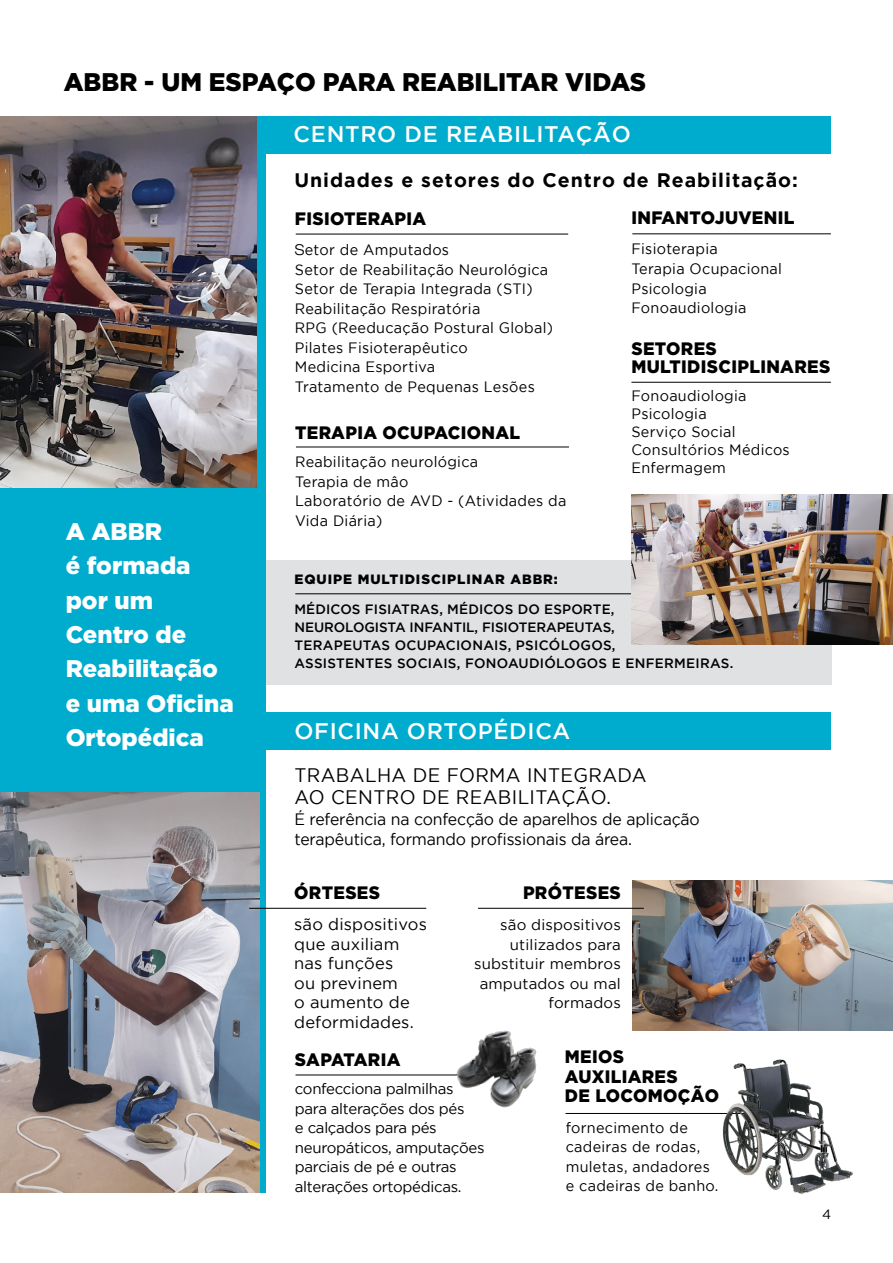
<style>
.page{position:relative;width:893px;height:1263px;background:#fff}
.page>*{position:absolute;margin:0;border:0;box-sizing:border-box;transform-origin:0 0}
.t1{font:900 25.5px "Gotham";color:#000}
.t2{font:900 24px/34.3px "Gotham";color:#fff}
.t3{font:500 22.5px "Gotham";letter-spacing:.03em;color:#fff}
.t4{font:19.5px/22.5px "Gotham";letter-spacing:.02em;color:#000;scale:.96 1}
.t5{font:700 19.5px "Gotham";letter-spacing:.05em;color:#000}
.t6{font:900 18px/19.5px "Gotham";letter-spacing:.02em;color:#000;scale:.96 1}
.t7{font:16.5px/19.5px "Gotham";letter-spacing:-.01em;color:#000;scale:.96 1}
.t8{font:16.5px/19.5px "Gotham";letter-spacing:.01em;color:#000}
.t9{font:15px/19.5px "Gotham";letter-spacing:.02em;color:#000;scale:.96 1}
.t10{font:15px/19.5px "Gotham";letter-spacing:-.02em;color:#000}
.t11{font:15px/19.5px "Gotham";letter-spacing:.02em;color:#000;text-align:right}
.t12{font:500 13.5px/18px "Gotham";letter-spacing:.01em;color:#000}
.t13{font:900 13.5px "Gotham";letter-spacing:.07em;color:#000}
.t14{font:13.5px "Gotham";color:#000}
.s1{font-family:"Helvetica Neue LT Pro";font-weight:300;font-stretch:expanded}
</style>
<div class="page">
<div style="left:255px;top:561px;width:577px;height:124px;background:#e0e1e2"></div>
<img style="left:0;top:116px;width:257px;height:372px">
<div style="left:0;top:488px;width:257px;height:305px;background:#00accd"></div>
<div style="left:257px;top:116px;width:9px;height:1077px;background:#00accd"></div>
<div style="left:257px;top:116px;width:573px;height:37px;background:#00accd"></div>
<div style="left:259px;top:712px;width:572px;height:37px;background:#00accd"></div>
<hr style="left:296px;top:234px;width:272px;height:1px;background:#000">
<hr style="left:296px;top:447px;width:273px;height:1px;background:#000">
<hr style="left:566px;top:1113px;width:203px;height:1px;background:#000">
<hr style="left:296px;top:1074px;width:228px;height:1px;background:#000">
<hr style="left:295px;top:593px;width:539px;height:1px;background:#000">
<hr style="left:632px;top:233px;width:199px;height:1px;background:#000">
<hr style="left:631px;top:382px;width:200px;height:1px;background:#000">
<img style="left:0;top:792px;width:260px;height:401px">
<img style="left:633px;top:881px;width:260px;height:149px">
<img style="left:631px;top:495px;width:262px;height:150px">
<img style="left:722px;top:1059px;width:131px;height:135px">
<img style="left:454px;top:1030px;width:83px;height:78px">
<hr style="left:249px;top:908px;width:177px;height:1px;background:#000">
<hr style="left:478px;top:908px;width:166px;height:1px;background:#000">
<h1 class="t1" style="left:64px;top:67px;width:584px">ABBR - UM ESPAÇO PARA REABILITAR VIDAS</h1>
<h3 class="t3" style="left:294px;top:121px;width:339px">CENTRO DE REABILITAÇÃO</h3>
<h2 class="t2" style="left:66px;top:514px;width:170px">A ABBR<br>é formada por um<br>Centro de<br>Reabilitação e uma Oficina<br>Ortopédica</h2>
<h3 class="t5" style="left:294px;top:169px;width:505px">Unidades e setores do Centro de Reabilitação:</h3>
<p class="t6" style="left:295px;top:209px;width:138px">FISIOTERAPIA</p>
<p class="t9" style="left:295px;top:240px;width:270px"><span class="s1">S</span>etor de Amputados<br>Setor de Reabilitação Neurológica<br>Setor de Terapia Integrada (STI)<br>Reabilitação Respiratória<br>RPG (Reeducação Postural Global)<br>Pilates Fisioterapêutico<br>Medicina Esportiva<br>Tratamento de Pequenas Lesões</p>
<p class="t6" style="left:295px;top:422px;width:236px">TERAPIA OCUPACIONAL</p>
<p class="t9" style="left:295px;top:452px;width:284px">Reabilitação neurológica<br>Terapia de mâo<br>Laboratório de AVD - (Atividades da<br>Vida Diária)</p>
<p class="t6" style="left:631px;top:208px;width:171px">INFANTOJUVENIL</p>
<p class="t9" style="left:631px;top:239px;width:158px">Fisioterapia<br>Terapia Ocupacional<br>Psicologia<br>Fonoaudiologia</p>
<p class="t6" style="left:631px;top:339px;width:209px;line-height:18px">SETORES<br>MULTIDISCIPLINARES</p>
<p class="t9" style="left:631px;top:387px;width:166px;line-height:18px">Fonoaudiologia<br>Psicologia<br>Serviço Social<br>Consultórios Médicos<br>Enfermagem</p>
<p class="t13" style="left:294px;top:571px;width:265px">EQUIPE MULTIDISCIPLINAR ABBR:</p>
<p class="t12" style="left:294px;top:600px;width:440px">MÉDICOS FISIATRAS, MÉDICOS DO ESPORTE,<br>NEUROLOGISTA INFANTIL, FISIOTERAPEUTAS,<br>TERAPEUTAS OCUPACIONAIS, PSICÓLOGOS,<br>ASSISTENTES SOCIAIS, FONOAUDIÓLOGOS E ENFERMEIRAS.</p>
<h3 class="t3" style="left:294px;top:718px;width:277px">OFICINA ORTOPÉDICA</h3>
<h3 class="t4" style="left:294px;top:763px;width:368px">TRABALHA DE FORMA INTEGRADA<br>AO CENTRO DE REABILITAÇÃO.</h3>
<p class="t7" style="left:294px;top:809px;width:424px">É referência na confecção de aparelhos de aplicação terapêutica, formando profissionais da área.</p>
<p class="t6" style="left:294px;top:882px;width:91px">ÓRTESES</p>
<p class="t8" style="left:294px;top:914px;width:134px">são dispositivos que auxiliam nas funções<br>ou previnem<br>o aumento de deformidades.</p>
<p class="t6" style="left:523px;top:882px;width:103px">PRÓTESES</p>
<p class="t11" style="left:474px;top:915px;width:148px">são dispositivos utilizados para substituir membros amputados ou mal formados</p>
<p class="t6" style="left:295px;top:1049px;width:111px">SAPATARIA</p>
<p class="t10" style="left:295px;top:1079px;width:191px">confecciona palmilhas para alterações dos pés<br>e calçados para pés neuropáticos, amputações parciais de pé e outras alterações ortopédicas.</p>
<p class="t6" style="left:565px;top:1046px;width:162px">MEIOS<br>AUXILIARES<br>DE LOCOMOÇÃO</p>
<p class="t9" style="left:566px;top:1118px;width:161px">fornecimento de cadeiras de rodas, muletas, andadores e cadeiras de banho.</p>
<p class="t14" style="left:822px;top:1207px;width:11px">4</p>
</div>
